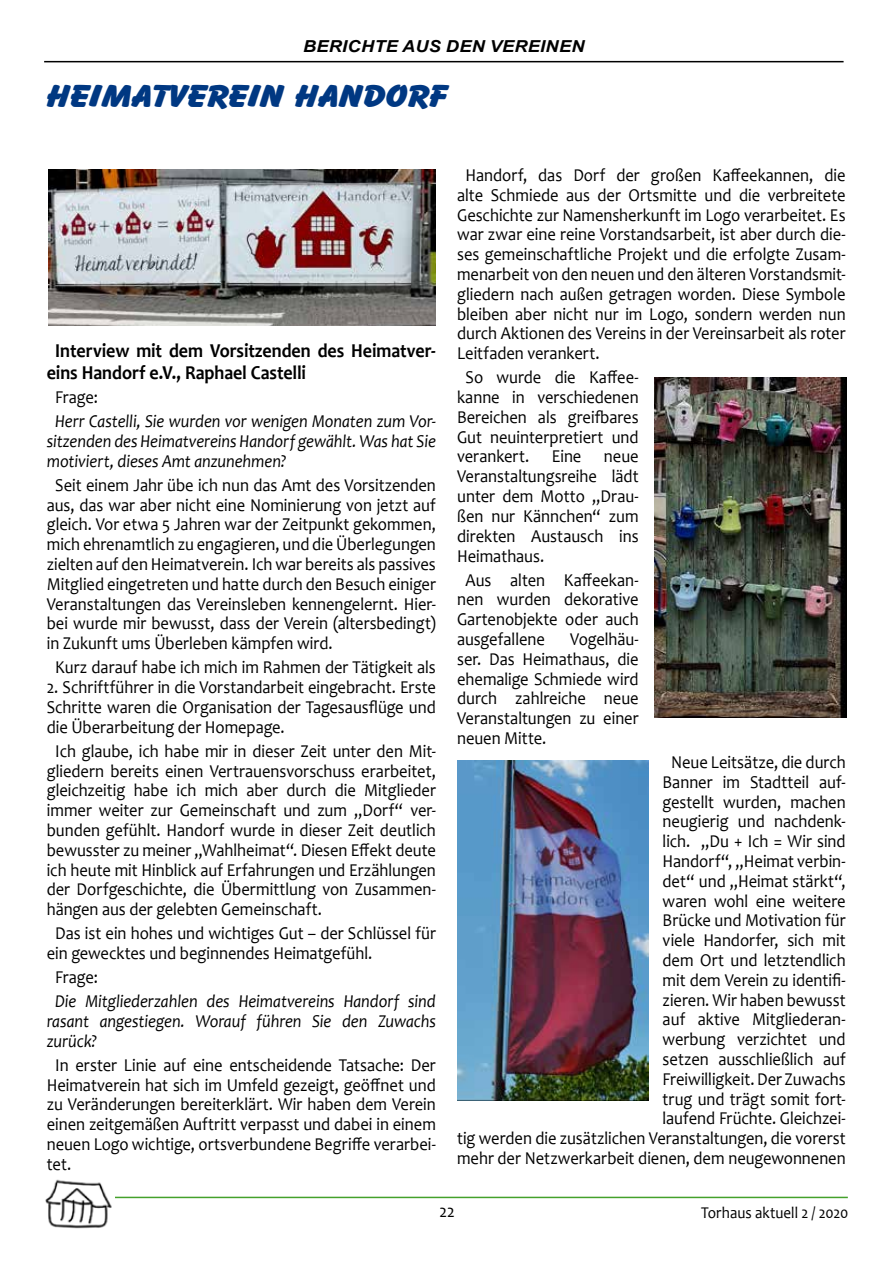
<style>
.page{position:relative;width:893px;height:1263px;background:#fff}
.page>*{position:absolute;margin:0;border:0;box-sizing:border-box;transform-origin:0 0}
.t1{font:33px "Cartoon Wide";letter-spacing:-.01em;color:#003882}
.t2{font:700 19.8px/21.6px "Candara";letter-spacing:-.005em;color:#000;scale:.91 1}
.t3{font:18.15px/19.8px "Candara";color:#000;text-align:justify;scale:.91 1}
.t4{font:italic 18.15px/19.8px "Candara";letter-spacing:-.005em;color:#000;text-align:justify;scale:.91 1}
.t5{font:italic 700 16.5px "Arial";letter-spacing:.015em;color:#000;scale:1.1 1}
.t6{font:16.5px "Candara";color:#000;scale:.91 1}
</style>
<div class="page">
<hr style="left:110px;top:1197px;width:738px;height:1px;background:#44a12b">
<img style="left:45px;top:1179px;width:70px;height:50px">
<hr style="left:44px;top:61px;width:800px;height:1px;background:#000">
<img style="left:49px;top:169px;width:387px;height:156px">
<img style="left:655px;top:377px;width:191px;height:340px">
<img style="left:457px;top:760px;width:192px;height:340px">
<p class="t5" style="left:303px;top:36px;width:257px">BERICHTE AUS DEN VEREINEN</p>
<h1 class="t1" style="left:47px;top:78px;width:402px">HEIMATVEREIN HANDORF</h1>
<p class="t2" style="left:47px;top:340px;width:429px;text-indent:9px">Interview mit dem Vorsitzenden des Heimatver&shy;eins Handorf e.V., Raphael Castelli</p>
<p class="t3" style="left:55px;top:387px;width:48px">Frage:</p>
<p class="t4" style="left:47px;top:411px;width:429px;text-indent:9px">Herr Castelli, Sie wurden vor wenigen Monaten zum Vor&shy;sitzenden des Heimatvereins Handorf gewählt. Was hat Sie motiviert, dieses Amt anzunehmen?</p>
<p class="t3" style="left:47px;top:475px;width:429px;text-indent:8px">Seit einem Jahr übe ich nun das Amt des Vorsitzenden aus, das war aber nicht eine Nominierung von jetzt auf gleich. Vor etwa 5 Jahren war der Zeitpunkt gekommen, mich ehrenamtlich zu engagieren, und die Überlegungen zielten auf den Heimatverein. Ich war bereits als passives Mitglied eingetreten und hatte durch den Besuch einiger Veranstaltungen das Vereinsleben kennengelernt. Hier&shy;bei wurde mir bewusst, dass der Verein (altersbedingt) in Zukunft ums Überleben kämpfen wird.</p>
<p class="t3" style="left:55px;top:657px;width:420px">Kurz darauf habe ich mich im Rahmen der Tätigkeit als</p>
<p class="t3" style="left:47px;top:677px;width:429px">2. Schriftführer in die Vorstandarbeit eingebracht. Erste Schritte waren die Organisation der Tagesausflüge und die Überarbeitung der Homepage.</p>
<p class="t3" style="left:47px;top:741px;width:429px;text-indent:8px">Ich glaube, ich habe mir in dieser Zeit unter den Mit&shy;gliedern bereits einen Vertrauensvorschuss erarbeitet, gleichzeitig habe ich mich aber durch die Mitglieder immer weiter zur Gemeinschaft und zum „Dorf“ ver&shy;bunden gefühlt. Handorf wurde in dieser Zeit deutlich bewusster zu meiner „Wahlheimat“. Diesen Effekt deute ich heute mit Hinblick auf Erfahrungen und Erzählungen der Dorfgeschichte, die Übermittlung von Zusammen&shy;hängen aus der gelebten Gemeinschaft.</p>
<p class="t3" style="left:47px;top:923px;width:429px;text-indent:8px">Das ist ein hohes und wichtiges Gut – der Schlüssel für ein gewecktes und beginnendes Heimatgefühl.</p>
<p class="t3" style="left:55px;top:967px;width:48px">Frage:</p>
<p class="t4" style="left:47px;top:991px;width:429px;text-indent:8px">Die Mitgliederzahlen des Heimatvereins Handorf sind rasant angestiegen. Worauf führen Sie den Zuwachs zurück?</p>
<p class="t3" style="left:47px;top:1055px;width:429px;text-indent:8px">In erster Linie auf eine entscheidende Tatsache: Der Heimatverein hat sich im Umfeld gezeigt, geöffnet und zu Veränderungen bereiterklärt. Wir haben dem Verein einen zeitgemäßen Auftritt verpasst und dabei in einem neuen Logo wichtige, ortsverbundene Begriffe verarbei&shy;tet.</p>
<p class="t3" style="left:457px;top:165px;width:428px;text-indent:9px">Handorf, das Dorf der großen Kaffeekannen, die alte Schmiede aus der Ortsmitte und die verbreitete Geschichte zur Namensherkunft im Logo verarbeitet. Es war zwar eine reine Vorstandsarbeit, ist aber durch die&shy;ses gemeinschaftliche Projekt und die erfolgte Zusam&shy;menarbeit von den neuen und den älteren Vorstandsmit&shy;gliedern nach außen getragen worden. Diese Symbole bleiben aber nicht nur im Logo, sondern werden nun durch Aktionen des Vereins in der Vereinsarbeit als roter Leitfaden verankert.</p>
<p class="t3" style="left:457px;top:367px;width:201px;text-indent:8px">So wurde die Kaffee&shy;kanne in verschiedenen Bereichen als greifbares Gut neuinterpretiert und verankert. Eine neue Veranstaltungsreihe lädt unter dem Motto „Drau&shy;ßen nur Kännchen“ zum direkten Austausch ins Heimathaus.</p>
<p class="t3" style="left:457px;top:570px;width:201px;text-indent:8px">Aus alten Kaffeekan&shy;nen wurden dekorative Gartenobjekte oder auch ausgefallene</p>
<p class="t3" style="left:457px;top:629px;width:201px;text-indent:113px">Vogelhäu&shy;ser. Das Heimathaus, die ehemalige Schmiede wird durch zahlreiche neue Veranstaltungen zu einer neuen Mitte.</p>
<p class="t3" style="left:457px;top:752px;width:428px;text-align:right">Neue Leitsätze, die durch<br>Banner im Stadtteil auf-<br>gestellt wurden, machen<br>neugierig und nachdenk-<br>lich. „Du + Ich = Wir sind<br>Handorf“, „Heimat verbin-<br>det“ und „Heimat stärkt“,<br>waren wohl eine weitere<br>Brücke und Motivation für<br>viele Handorfer, sich mit<br>dem Ort und letztendlich<br>mit dem Verein zu identifi-<br>zieren. Wir haben bewusst<br>auf aktive Mitgliederan-<br>werbung verzichtet und<br>setzen ausschließlich auf<br>Freiwilligkeit. Der Zuwachs<br>trug und trägt somit fort-<br>laufend Früchte. Gleichzei-<br>tig werden die zusätzlichen Veranstaltungen, die vorerst mehr der Netzwerkarbeit dienen, dem neugewonnenen</p>
<p class="t3" style="left:440px;top:1201px;width:18px">22</p>
<p class="t6" style="left:701px;top:1202px;width:163px">Torhaus aktuell 2 / 2020</p>
</div>
